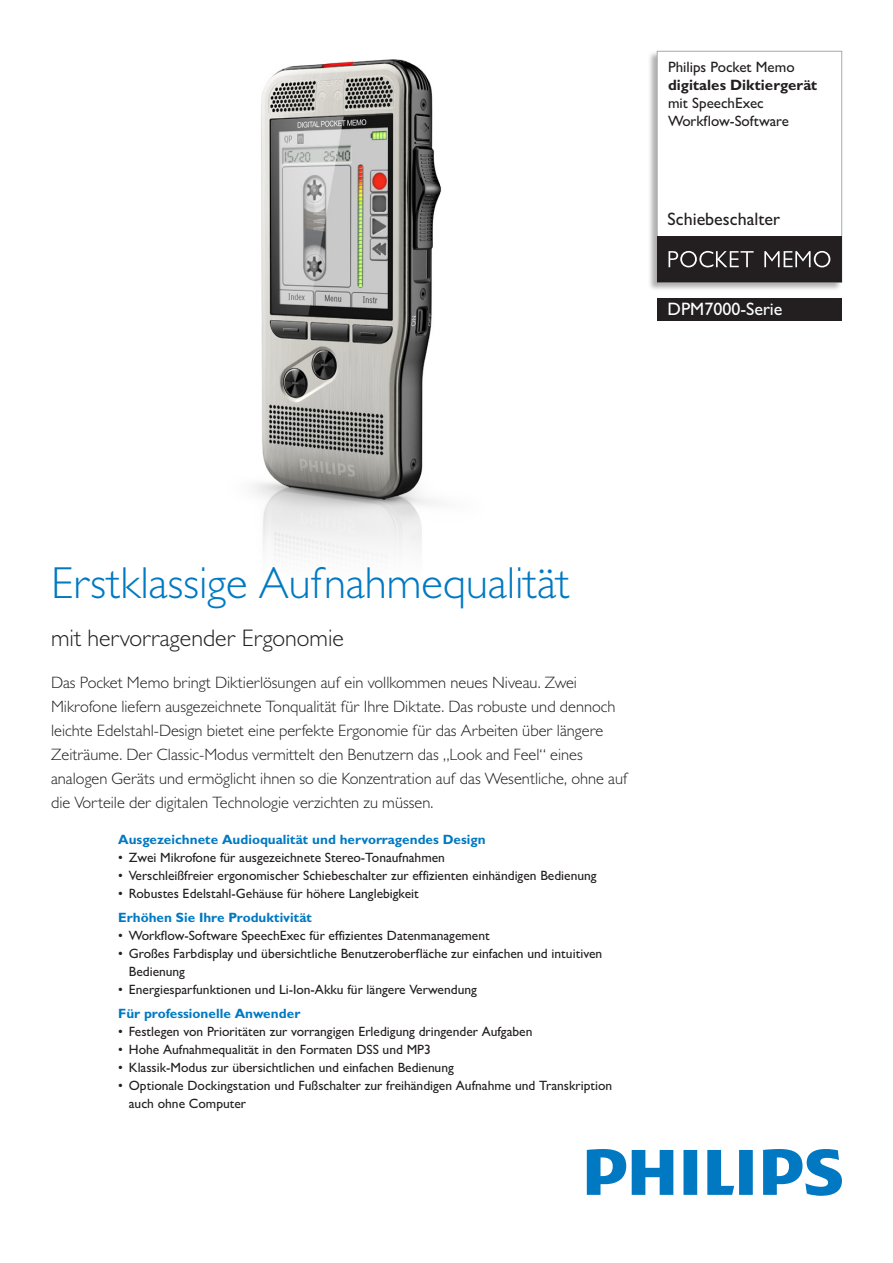
<style>
.page{position:relative;width:893px;height:1263px;background:#fff}
.page>*{position:absolute;margin:0;border:0;box-sizing:border-box;transform-origin:0 0}
.t1{font:300 45px "Gill Sans MT Pro";color:#0079c2}
.t2{font:300 24px "Gill Sans MT Pro";color:#231f20}
.t3{font:500 18px "Gill Sans MT Pro";color:#231f20}
.t4{font:500 18px "Gill Sans MT Pro";color:#fff}
.t5{font:300 16.5px/24px "Gill Sans MT Pro";color:#231f20}
.t6{font:500 15px/18px "Gill Sans MT Pro";color:#231f20}
.t7{font:700 15px "Gill Sans MT Pro";color:#231f20}
.t8{font:500 13.5px/18px "Gill Sans MT Pro";color:#231f20}
.t9{font:700 13.5px "Gill Sans MT Pro";color:#0079c2}
</style>
<div class="page">
<img style="left:254px;top:59px;width:188px;height:499px">
<div style="left:648px;top:51px;width:194px;height:240px;background:#231f20;opacity:.35"></div>
<div style="left:657px;top:51px;width:185px;height:231px;background:#fff"></div>
<div style="left:657px;top:51px;width:185px;height:231px;border:1px solid #a8a9ad"></div>
<div style="left:657px;top:298px;width:185px;height:23px;background:#231f20"></div>
<svg style="left:657px;top:236px;width:185px;height:46px;background:#343031"></svg>
<svg style="left:587px;top:1149px;width:255px;height:47px"></svg>
<p class="t6" style="left:668px;top:58px;width:128px">Philips Pocket Memo</p>
<p class="t7" style="left:668px;top:76px;width:151px">digitales Diktiergerät</p>
<p class="t6" style="left:668px;top:94px;width:122px">mit SpeechExec<br>Workflow-Software</p>
<h3 class="t3" style="left:668px;top:209px;width:114px">Schiebeschalter</h3>
<h3 class="t4" style="left:668px;top:298px;width:116px">DPM7000-Serie</h3>
<h1 class="t1" style="left:51px;top:556px;width:520px">Erstklassige Aufnahmequalität</h1>
<h2 class="t2" style="left:51px;top:623px;width:295px">mit hervorragender Ergonomie</h2>
<p class="t5" style="left:51px;top:670px;width:578px">Das Pocket Memo bringt Diktierlösungen auf ein vollkommen neues Niveau. Zwei Mikrofone liefern ausgezeichnete Tonqualität für Ihre Diktate. Das robuste und dennoch leichte Edelstahl-Design bietet eine perfekte Ergonomie für das Arbeiten über längere Zeiträume. Der Classic-Modus vermittelt den Benutzern das „Look and Feel“ eines analogen Geräts und ermöglicht ihnen so die Konzentration auf das Wesentliche, ohne auf die Vorteile der digitalen Technologie verzichten zu müssen.</p>
<p class="t9" style="left:118px;top:831px;width:369px">Ausgezeichnete Audioqualität und hervorragendes Design</p>
<p class="t8" style="left:118px;top:848px;width:328px">• Zwei Mikrofone für ausgezeichnete Stereo-Tonaufnahmen</p>
<p class="t8" style="left:118px;top:866px;width:480px">• Verschleißfreier ergonomischer Schiebeschalter zur effizienten einhändigen Bedienung</p>
<p class="t8" style="left:118px;top:884px;width:302px">• Robustes Edelstahl-Gehäuse für höhere Langlebigkeit</p>
<p class="t9" style="left:118px;top:909px;width:195px">Erhöhen Sie Ihre Produktivität</p>
<p class="t8" style="left:118px;top:926px;width:373px">• Workflow-Software SpeechExec für effizientes Datenmanagement</p>
<p class="t8" style="left:129px;top:944px;width:475px;text-indent:-11px">• Großes Farbdisplay und übersichtliche Benutzeroberfläche zur einfachen und intuitiven<br>Bedienung</p>
<p class="t8" style="left:118px;top:980px;width:360px">• Energiesparfunktionen und Li-Ion-Akku für längere Verwendung</p>
<p class="t9" style="left:118px;top:1005px;width:184px">Für professionelle Anwender</p>
<p class="t8" style="left:118px;top:1022px;width:416px">• Festlegen von Prioritäten zur vorrangigen Erledigung dringender Aufgaben</p>
<p class="t8" style="left:118px;top:1040px;width:314px">• Hohe Aufnahmequalität in den Formaten DSS und MP3</p>
<p class="t8" style="left:118px;top:1058px;width:337px">• Klassik-Modus zur übersichtlichen und einfachen Bedienung</p>
<p class="t8" style="left:129px;top:1076px;width:485px;text-indent:-11px">• Optionale Dockingstation und Fußschalter zur freihändigen Aufnahme und Transkription auch ohne Computer</p>
</div>
